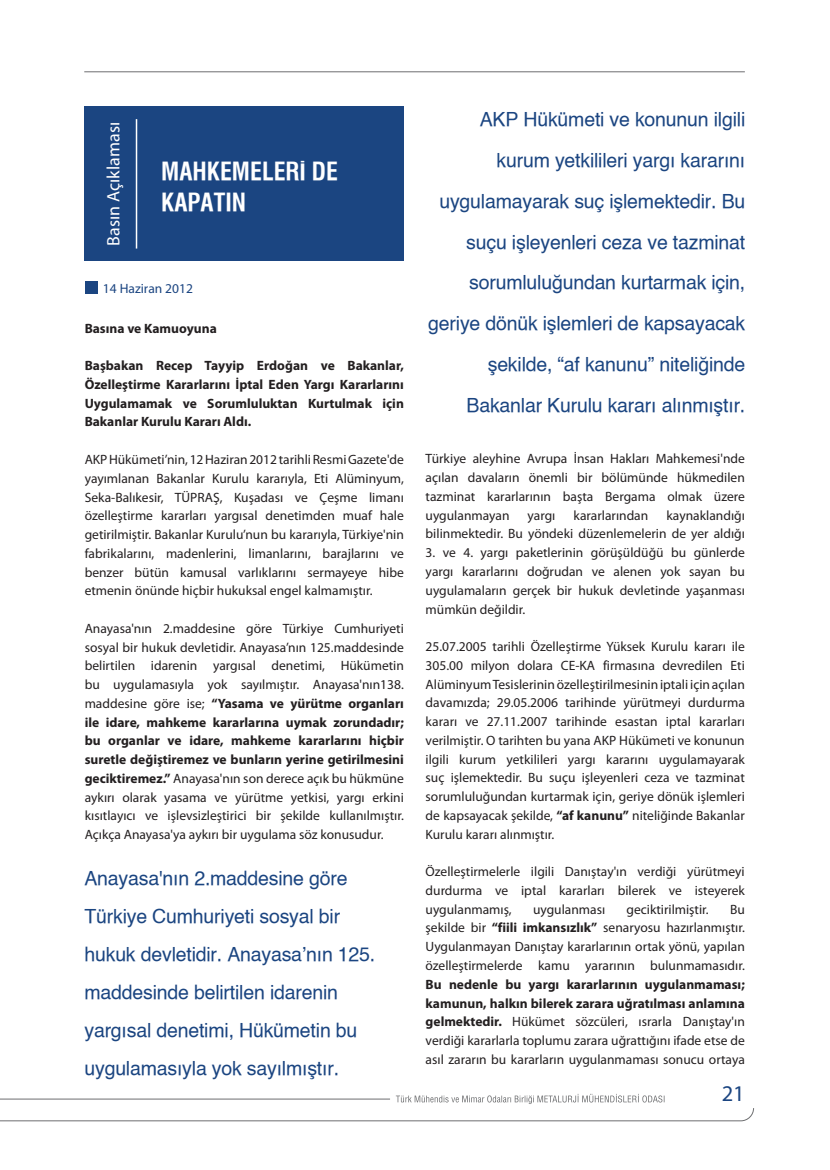
<style>
.page{position:relative;width:830px;height:1170px;background:#fff}
.page>*{position:absolute;margin:0;border:0;box-sizing:border-box;transform-origin:0 0}
.t1{font:700 24px/31.5px "Swiss 721 Cond";color:#fff}
.t2{font:22.5px "Myriad Pro";color:#1b4581}
.t3{font:19.5px/40.8px "Helvetica X Book";letter-spacing:-.01em;color:#1b4581}
.t4{font:18px "Myriad Pro";color:#fff}
.t5{font:13.5px/18.8px "Myriad Pro";color:#231f20;text-align:justify}
.t6{font:700 13.5px/18.8px "Myriad Pro";color:#231f20;text-align:justify}
.t7{font:13.5px "Myriad Pro";color:#1b4581}
.s1{font-weight:700}
</style>
<div class="page">
<hr style="left:84px;top:72px;width:660px;height:1px;background:#6d6e70">
<svg style="left:0;top:1093px;width:753px;height:28px"></svg>
<div style="left:85px;top:106px;width:319px;height:155px;background:#1b4581"></div>
<hr style="left:136px;top:119px;width:1px;height:129px;background:#fff">
<div style="left:85px;top:281px;width:13px;height:13px;background:#1b4581"></div>
<h3 class="t4" style="left:107px;top:245px;width:125px;rotate:-90deg">Basın Açıklaması</h3>
<h1 class="t1" style="left:161px;top:155px;width:178px">MAHKEMELERİ DE<br>KAPATIN</h1>
<p class="t7" style="left:103px;top:283px;width:91px">14 Haziran 2012</p>
<p class="t6" style="left:85px;top:320px;width:133px">Basına ve Kamuoyuna</p>
<p class="t6" style="left:85px;top:357px;width:320px">Başbakan Recep Tayyip Erdoğan ve Bakanlar, Özelleştirme Kararlarını İptal Eden Yargı Kararlarını Uygulamamak ve Sorumluluktan Kurtulmak için Bakanlar Kurulu Kararı Aldı.</p>
<p class="t5" style="left:85px;top:451px;width:320px">AKP Hükümeti’nin, 12 Haziran 2012 tarihli Resmi Gazete'de yayımlanan Bakanlar Kurulu kararıyla, Eti Alüminyum, Seka-Balıkesir, TÜPRAŞ, Kuşadası ve Çeşme limanı özelleştirme kararları yargısal denetimden muaf hale getirilmiştir. Bakanlar Kurulu’nun bu kararıyla, Türkiye'nin fabrikalarını, madenlerini, limanlarını, barajlarını ve benzer bütün kamusal varlıklarını sermayeye hibe etmenin önünde hiçbir hukuksal engel kalmamıştır.</p>
<p class="t5" style="left:85px;top:620px;width:320px">Anayasa'nın 2.maddesine göre Türkiye Cumhuriyeti sosyal bir hukuk devletidir. Anayasa’nın 125.maddesinde belirtilen idarenin yargısal denetimi, Hükümetin bu uygulamasıyla yok sayılmıştır. Anayasa'nın138. maddesine göre ise; <span class="s1">“Yasama ve yürütme organları ile idare, mahkeme kararlarına uymak zorundadır; bu organlar ve idare, mahkeme kararlarını hiçbir suretle değiştiremez ve bunların yerine getirilmesini geciktiremez.”</span> Anayasa'nın son derece açık bu hükmüne aykırı olarak yasama ve yürütme yetkisi, yargı erkini kısıtlayıcı ve işlevsizleştirici bir şekilde kullanılmıştır.<br>Açıkça Anayasa'ya aykırı bir uygulama söz konusudur.</p>
<h3 class="t3" style="left:84px;top:859px;width:292px;line-height:38px">Anayasa'nın 2.maddesine göre Türkiye Cumhuriyeti sosyal bir hukuk devletidir. Anayasa’nın 125. maddesinde belirtilen idarenin yargısal denetimi, Hükümetin bu uygulamasıyla yok sayılmıştır.</h3>
<p class="t3" style="left:428px;top:100px;width:318px;text-align:right">AKP Hükümeti ve konunun ilgili kurum yetkilileri yargı kararını uygulamayarak suç işlemektedir. Bu suçu işleyenleri ceza ve tazminat sorumluluğundan kurtarmak için, geriye dönük işlemleri de kapsayacak şekilde, “af kanunu” niteliğinde Bakanlar Kurulu kararı alınmıştır.</p>
<p class="t5" style="left:425px;top:451px;width:320px">Türkiye aleyhine Avrupa İnsan Hakları Mahkemesi'nde açılan davaların önemli bir bölümünde hükmedilen tazminat kararlarının başta Bergama olmak üzere uygulanmayan</p>
<p class="t5" style="left:425px;top:507px;width:320px;text-align:right">kaynaklandığı<br>bilinmektedir. Bu yöndeki düzenlemelerin de yer aldığı</p>
<p class="t5" style="left:425px;top:544px;width:320px">3. ve 4. yargı paketlerinin görüşüldüğü bu günlerde yargı kararlarını doğrudan ve alenen yok sayan bu uygulamaların gerçek bir hukuk devletinde yaşanması mümkün değildir.</p>
<p class="t5" style="left:425px;top:638px;width:320px">25.07.2005 tarihli Özelleştirme Yüksek Kurulu kararı ile 305.00 milyon dolara CE-KA firmasına devredilen Eti Alüminyum Tesislerinin özelleştirilmesinin iptali için açılan davamızda; 29.05.2006 tarihinde yürütmeyi durdurma kararı ve 27.11.2007 tarihinde esastan iptal kararları verilmiştir. O tarihten bu yana AKP Hükümeti ve konunun ilgili kurum yetkilileri yargı kararını uygulamayarak suç işlemektedir. Bu suçu işleyenleri ceza ve tazminat sorumluluğundan kurtarmak için, geriye dönük işlemleri de kapsayacak şekilde, <span class="s1">“af kanunu”</span> niteliğinde Bakanlar Kurulu kararı alınmıştır.</p>
<p class="t5" style="left:425px;top:863px;width:320px">Özelleştirmelerle ilgili Danıştay'ın verdiği yürütmeyi durdurma ve iptal kararları bilerek ve isteyerek uygulanmamış,</p>
<p class="t5" style="left:527px;top:507px;width:29px">yargı</p>
<p class="t5" style="left:573px;top:507px;width:76px">kararlarından</p>
<p class="t5" style="left:533px;top:901px;width:74px">uygulanması</p>
<p class="t5" style="left:626px;top:901px;width:84px">geciktirilmiştir.</p>
<p class="t5" style="left:425px;top:901px;width:320px;text-indent:304px">Bu şekilde bir <span class="s1">“fiili imkansızlık”</span> senaryosu hazırlanmıştır.<br>Uygulanmayan Danıştay kararlarının ortak yönü, yapılan özelleştirmelerde kamu yararının bulunmamasıdır.</p>
<p class="t5" style="left:425px;top:976px;width:320px"><span class="s1">Bu nedenle bu yargı kararlarının uygulanmaması; kamunun, halkın bilerek zarara uğratılması anlamına gelmektedir.</span> Hükümet sözcüleri, ısrarla Danıştay'ın verdiği kararlarla toplumu zarara uğrattığını ifade etse de asıl zararın bu kararların uygulanmaması sonucu ortaya</p>
<h2 class="t2" style="left:721px;top:1084px;width:25px">21</h2>
</div>
